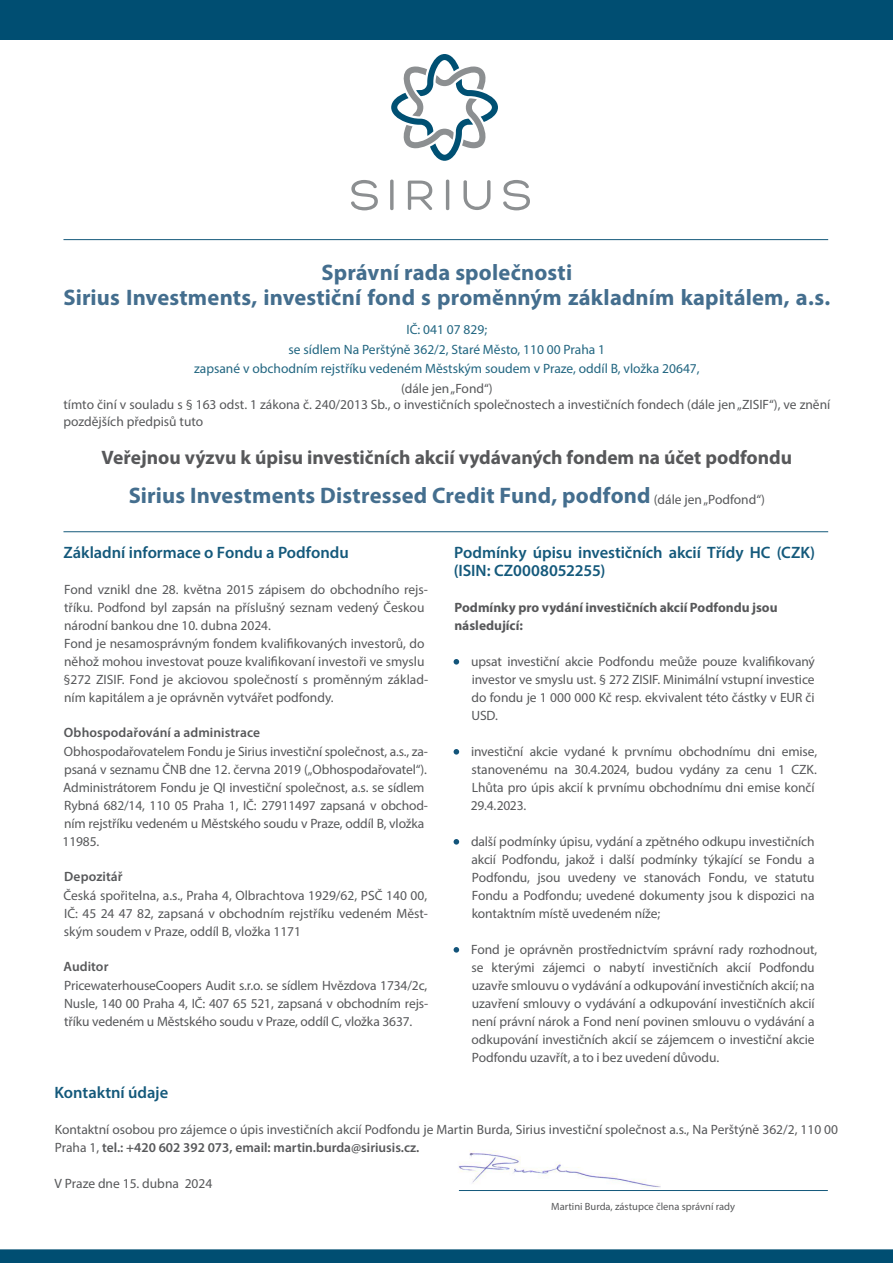
<style>
.page{position:relative;width:893px;height:1263px;background:#fff}
.page>*{position:absolute;margin:0;border:0;box-sizing:border-box;transform-origin:0 0}
.t1{font:700 22.5px/25px "Myriad Pro";letter-spacing:.01em;color:#446e8e;text-align:center}
.t2{font:700 19.5px "Myriad Pro";color:#57585a}
.t3{font:600 16.5px/18px "Myriad Pro";letter-spacing:-.005em;color:#14597b}
.t4{font:13.5px/18px "Myriad Pro";letter-spacing:-.005em;color:#57585a}
.t5{font:13.5px/19.5px "Myriad Pro";color:#226681;text-align:center}
.t6{font:700 13.5px/18px "Myriad Pro";color:#57585a}
.t7{font:600 13.5px "Myriad Pro";letter-spacing:.005em;color:#57585a}
.t8{font:10.5px "Myriad Pro";color:#57585a}
.s1{font-weight:400;font-size:13.5px;color:#57585a}
.s2{font-weight:600}
</style>
<div class="page">
<svg style="left:391px;top:54px;width:107px;height:107px"></svg>
<svg style="left:351px;top:179px;width:179px;height:32px"></svg>
<hr style="left:63px;top:239px;width:765px;height:1px;background:#14597b">
<svg style="left:0;top:1249px;width:893px;height:14px;background:#065275"></svg>
<hr style="left:63px;top:531px;width:765px;height:1px;background:#14597b">
<div style="left:0;top:0;width:893px;height:40px;background:#004e72"></div>
<svg style="left:454px;top:659px;width:5px;height:6px"></svg>
<svg style="left:454px;top:749px;width:5px;height:6px"></svg>
<svg style="left:454px;top:839px;width:5px;height:6px"></svg>
<svg style="left:454px;top:947px;width:5px;height:6px"></svg>
<img style="left:458px;top:1151px;width:202px;height:37px">
<hr style="left:459px;top:1190px;width:369px;height:1px;background:#14597b">
<h1 class="t1" style="left:63px;top:259px;width:768px">Správní rada společnosti<br>Sirius Investments, investiční fond s proměnným základním kapitálem, a.s.</h1>
<p class="t5" style="left:194px;top:320px;width:507px">IČ: 041 07 829;<br>se sídlem Na Perštýně 362/2, Staré Město, 110 00 Praha 1<br>zapsané v obchodním rejstříku vedeném Městským soudem v Praze, oddíl B, vložka 20647,</p>
<p class="t4" style="left:63px;top:380px;width:768px;line-height:16.5px;text-indent:338px">(dále jen „Fond“)<br>tímto činí v souladu s § 163 odst. 1 zákona č. 240/2013 Sb., o investičních společnostech a investičních fondech (dále jen „ZISIF“), ve znění pozdějších předpisů tuto</p>
<h2 class="t2" style="left:102px;top:444px;width:692px">Veřejnou výzvu k úpisu investičních akcií vydávaných fondem na účet podfondu</h2>
<h1 class="t1" style="left:129px;top:482px;width:638px">Sirius Investments Distressed Credit Fund, podfond <span class="s1">(dále jen „Podfond“)</span></h1>
<p class="t3" style="left:63px;top:543px;width:287px">Základní informace o Fondu a Podfondu</p>
<p class="t4" style="left:63px;top:580px;width:366px">Fond vznikl dne 28. května 2015 zápisem do obchodního rejs&shy;tříku. Podfond byl zapsán na příslušný seznam vedený Českou národní bankou dne 10. dubna 2024.<br>Fond je nesamosprávným fondem kvalifikovaných investorů, do něhož mohou investovat pouze kvalifikovaní investoři ve smyslu §272 ZISIF. Fond je akciovou společností s proměnným základ&shy;ním kapitálem a je oprávněn vytvářet podfondy.</p>
<p class="t7" style="left:64px;top:723px;width:198px">Obhospodařování a administrace</p>
<p class="t4" style="left:63px;top:742px;width:367px">Obhospodařovatelem Fondu je Sirius investiční společnost, a.s., za&shy;psaná v seznamu ČNB dne 12. června 2019 („Obhospodařovatel“).<br>Administrátorem Fondu je QI investiční společnost, a.s. se sídlem Rybná 682/14, 110 05 Praha 1, IČ: 27911497 zapsaná v obchod&shy;ním rejstříku vedeném u Městského soudu v Praze, oddíl B, vložka 11985.</p>
<p class="t7" style="left:64px;top:867px;width:60px">Depozitář</p>
<p class="t4" style="left:64px;top:886px;width:366px;text-align:justify">Česká spořitelna, a.s., Praha 4, Olbrachtova 1929/62, PSČ 140 00, IČ: 45 24 47 82, zapsaná v obchodním rejstříku vedeném Měst&shy;ským soudem v Praze, oddíl B, vložka 1171</p>
<p class="t7" style="left:64px;top:957px;width:46px">Auditor</p>
<p class="t4" style="left:64px;top:976px;width:365px;text-align:justify">PricewaterhouseCoopers Audit s.r.o. se sídlem Hvězdova 1734/2c, Nusle, 140 00 Praha 4, IČ: 407 65 521, zapsaná v obchodním rejs&shy;tříku vedeném u Městského soudu v Praze, oddíl C, vložka 3637.</p>
<p class="t3" style="left:454px;top:543px;width:363px">Podmínky úpisu investičních akcií Třídy HC (CZK) (ISIN: CZ0008052255)</p>
<p class="t6" style="left:454px;top:598px;width:325px">Podmínky pro vydání investičních akcií Podfondu jsou následující:</p>
<p class="t4" style="left:471px;top:652px;width:345px;text-align:justify">upsat investiční akcie Podfondu meůže pouze kvalifikovaný investor ve smyslu ust. § 272 ZISIF. Minimální vstupní investice do fondu je 1 000 000 Kč resp. ekvivalent této částky v EUR či USD.</p>
<p class="t4" style="left:471px;top:742px;width:348px">investiční akcie vydané k prvnímu obchodnímu dni emise, stanovenému na 30.4.2024, budou vydány za cenu 1 CZK.<br>Lhůta pro úpis akcií k prvnímu obchodnímu dni emise končí 29.4.2023.</p>
<p class="t4" style="left:471px;top:832px;width:345px;text-align:justify">další podmínky úpisu, vydání a zpětného odkupu investičních akcií Podfondu, jakož i další podmínky týkající se Fondu a Podfondu, jsou uvedeny ve stanovách Fondu, ve statutu Fondu a Podfondu; uvedené dokumenty jsou k dispozici na kontaktním místě uvedeném níže;</p>
<p class="t4" style="left:471px;top:940px;width:348px">Fond je oprávněn prostřednictvím správní rady rozhodnout, se kterými zájemci o nabytí investičních akcií Podfondu uzavře smlouvu o vydávání a odkupování investičních akcií; na uzavření smlouvy o vydávání a odkupování investičních akcií není právní nárok a Fond není povinen smlouvu o vydávání a odkupování investičních akcií se zájemcem o investiční akcie Podfondu uzavřít, a to i bez uvedení důvodu.</p>
<p class="t3" style="left:55px;top:1083px;width:115px">Kontaktní údaje</p>
<p class="t4" style="left:55px;top:1120px;width:785px">Kontaktní osobou pro zájemce o úpis investičních akcií Podfondu je Martin Burda, Sirius investiční společnost a.s., Na Perštýně 362/2, 110 00<br>Praha 1, <span class="s2">tel.: +420 602 392 073, email: martin.burda@siriusis.cz.</span></p>
<p class="t4" style="left:54px;top:1174px;width:159px">V Praze dne 15. dubna 2024</p>
<p class="t8" style="left:551px;top:1200px;width:185px">Martini Burda, zástupce člena správní rady</p>
</div>
